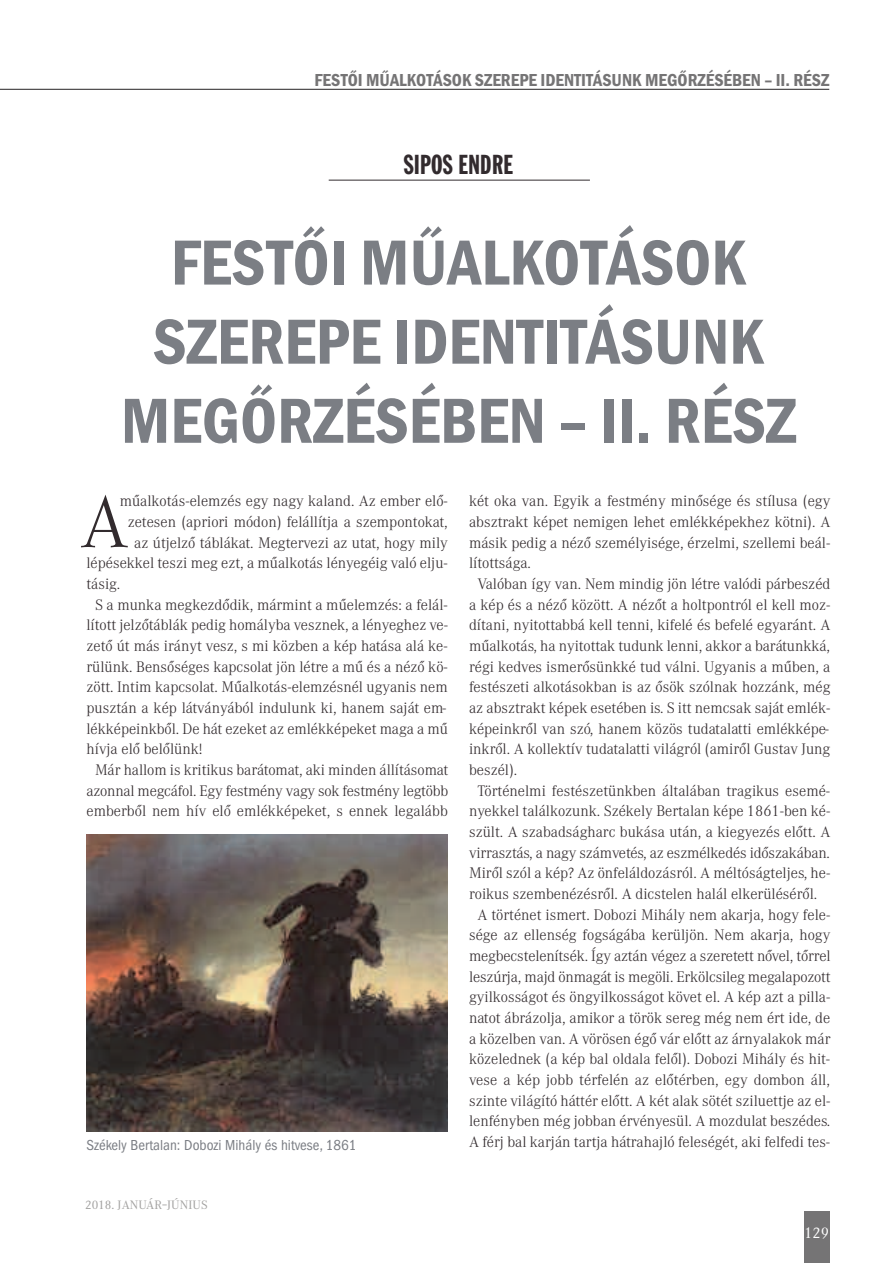
<style>
.page{position:relative;width:893px;height:1263px;background:#fff}
.page>*{position:absolute;margin:0;border:0;box-sizing:border-box;transform-origin:0 0}
.t1{font:300 72.3px "Corporate A";color:#322b2e}
.t2{font:600 condensed 65.85px/79.1px "Franklin Gothic";color:#7b7e84;text-align:center}
.t3{font:27px "Franklin Gothic CE Extra Cond";letter-spacing:.015em;color:#322b2e}
.t4{font:600 condensed 18px "Franklin Gothic";color:#757475}
.t5{font:300 15px "Corporate A";color:#322b2e}
.t6{font:condensed 15px "ITC Franklin Gothic Std";color:#7b7e84}
.t7{font:15px "Corporate A";color:#fff}
.t8{font:12px "Corporate A";letter-spacing:.01em;color:#a1a09f}
</style>
<div class="page">
<div style="left:804px;top:1212px;width:25px;height:51px;background:#757475"></div>
<hr style="left:0;top:89px;width:829px;height:1px;background:#252324">
<hr style="left:329px;top:180px;width:261px;height:1px;background:#322b2e">
<img style="left:87px;top:834px;width:361px;height:298px">
<p class="t4" style="left:314px;top:69px;width:516px">FESTŐI MŰALKOTÁSOK SZEREPE IDENTITÁSUNK MEGŐRZÉSÉBEN – II. RÉSZ</p>
<h3 class="t3" style="left:404px;top:149px;width:111px">SIPOS ENDRE</h3>
<h2 class="t2" style="left:121px;top:222px;width:677px">FESTŐI MŰALKOTÁSOK<br>SZEREPE IDENTITÁSUNK<br>MEGŐRZÉSÉBEN – II. RÉSZ</h2>
<h1 class="t1" style="left:80px;top:495px;width:50px">A</h1>
<p class="t5" style="left:120px;top:495px;width:330px">műalkotás-elemzés egy nagy kaland. Az ember elő-</p>
<p class="t5" style="left:128px;top:516px;width:322px">zetesen (apriori módon) felállítja a szempontokat,</p>
<p class="t5" style="left:134px;top:537px;width:315px">az útjelző táblákat. Megtervezi az utat, hogy mily</p>
<p class="t5" style="left:86px;top:557px;width:363px">lépésekkel teszi meg ezt, a műalkotás lényegéig való elju-</p>
<p class="t5" style="left:86px;top:578px;width:35px">tásig.</p>
<p class="t5" style="left:95px;top:599px;width:354px">S a munka megkezdődik, mármint a műelemzés: a felál-</p>
<p class="t5" style="left:86px;top:619px;width:363px">lított jelzőtáblák pedig homályba vesznek, a lényeghez ve-</p>
<p class="t5" style="left:86px;top:640px;width:363px">zető út más irányt vesz, s mi közben a kép hatása alá ke-</p>
<p class="t5" style="left:86px;top:661px;width:363px">rülünk. Bensőséges kapcsolat jön létre a mű és a néző kö-</p>
<p class="t5" style="left:86px;top:681px;width:363px">zött. Intim kapcsolat. Műalkotás-elemzésnél ugyanis nem</p>
<p class="t5" style="left:86px;top:702px;width:361px">pusztán a kép látványából indulunk ki, hanem saját em-</p>
<p class="t5" style="left:86px;top:723px;width:363px">lékképeinkből. De hát ezeket az emlékképeket maga a mű</p>
<p class="t5" style="left:86px;top:743px;width:118px">hívja elő belőlünk!</p>
<p class="t5" style="left:95px;top:764px;width:355px">Már hallom is kritikus barátomat, aki minden állításomat</p>
<p class="t5" style="left:86px;top:785px;width:363px">azonnal megcáfol. Egy festmény vagy sok festmény legtöbb</p>
<p class="t5" style="left:86px;top:805px;width:363px">emberből nem hív elő emlékképeket, s ennek legalább</p>
<p class="t6" style="left:87px;top:1136px;width:272px">Székely Bertalan: Dobozi Mihály és hitvese, 1861</p>
<p class="t8" style="left:85px;top:1198px;width:124px">2018. JANUÁR–JÚNIUS</p>
<p class="t5" style="left:469px;top:495px;width:363px">két oka van. Egyik a festmény minősége és stílusa (egy</p>
<p class="t5" style="left:469px;top:516px;width:363px">absztrakt képet nemigen lehet emlékképekhez kötni). A</p>
<p class="t5" style="left:469px;top:537px;width:363px">másik pedig a néző személyisége, érzelmi, szellemi beál-</p>
<p class="t5" style="left:469px;top:557px;width:64px">lítottsága.</p>
<p class="t5" style="left:477px;top:578px;width:354px">Valóban így van. Nem mindig jön létre valódi párbeszéd</p>
<p class="t5" style="left:469px;top:599px;width:363px">a kép és a néző között. A nézőt a holtpontról el kell moz-</p>
<p class="t5" style="left:469px;top:619px;width:363px">dítani, nyitottabbá kell tenni, kifelé és befelé egyaránt. A</p>
<p class="t5" style="left:469px;top:640px;width:362px">műalkotás, ha nyitottak tudunk lenni, akkor a barátunkká,</p>
<p class="t5" style="left:469px;top:661px;width:363px">régi kedves ismerősünkké tud válni. Ugyanis a műben, a</p>
<p class="t5" style="left:469px;top:681px;width:363px">festészeti alkotásokban is az ősök szólnak hozzánk, még</p>
<p class="t5" style="left:469px;top:702px;width:363px">az absztrakt képek esetében is. S itt nemcsak saját emlék-</p>
<p class="t5" style="left:469px;top:723px;width:361px">képeinkről van szó, hanem közös tudatalatti emlékképe-</p>
<p class="t5" style="left:469px;top:743px;width:363px">inkről. A kollektív tudatalatti világról (amiről Gustav Jung</p>
<p class="t5" style="left:469px;top:764px;width:50px">beszél).</p>
<p class="t5" style="left:477px;top:785px;width:354px">Történelmi festészetünkben általában tragikus esemé-</p>
<p class="t5" style="left:469px;top:806px;width:363px">nyekkel találkozunk. Székely Bertalan képe 1861-ben ké-</p>
<p class="t5" style="left:469px;top:826px;width:363px">szült. A szabadságharc bukása után, a kiegyezés előtt. A</p>
<p class="t5" style="left:469px;top:847px;width:362px">virrasztás, a nagy számvetés, az eszmélkedés időszakában.</p>
<p class="t5" style="left:469px;top:868px;width:363px">Miről szól a kép? Az önfeláldozásról. A méltóságteljes, he-</p>
<p class="t5" style="left:469px;top:888px;width:350px">roikus szembenézésről. A dicstelen halál elkerüléséről.</p>
<p class="t5" style="left:477px;top:909px;width:354px">A történet ismert. Dobozi Mihály nem akarja, hogy fele-</p>
<p class="t5" style="left:469px;top:930px;width:363px">sége az ellenség fogságába kerüljön. Nem akarja, hogy</p>
<p class="t5" style="left:469px;top:950px;width:363px">megbecstelenítsék. Így aztán végez a szeretett nővel, tőrrel</p>
<p class="t5" style="left:469px;top:971px;width:363px">leszúrja, majd önmagát is megöli. Erkölcsileg megalapozott</p>
<p class="t5" style="left:469px;top:992px;width:363px">gyilkosságot és öngyilkosságot követ el. A kép azt a pilla-</p>
<p class="t5" style="left:469px;top:1012px;width:363px">natot ábrázolja, amikor a török sereg még nem ért ide, de</p>
<p class="t5" style="left:469px;top:1033px;width:363px">a közelben van. A vörösen égő vár előtt az árnyalakok már</p>
<p class="t5" style="left:469px;top:1054px;width:363px">közelednek (a kép bal oldala felől). Dobozi Mihály és hit-</p>
<p class="t5" style="left:469px;top:1074px;width:362px">vese a kép jobb térfelén az előtérben, egy dombon áll,</p>
<p class="t5" style="left:469px;top:1095px;width:363px">szinte világító háttér előtt. A két alak sötét sziluettje az el-</p>
<p class="t5" style="left:469px;top:1116px;width:363px">lenfényben még jobban érvényesül. A mozdulat beszédes.</p>
<p class="t5" style="left:469px;top:1136px;width:363px">A férj bal karján tartja hátrahajló feleségét, aki felfedi tes-</p>
<p class="t7" style="left:804px;top:1225px;width:26px">129</p>
</div>
